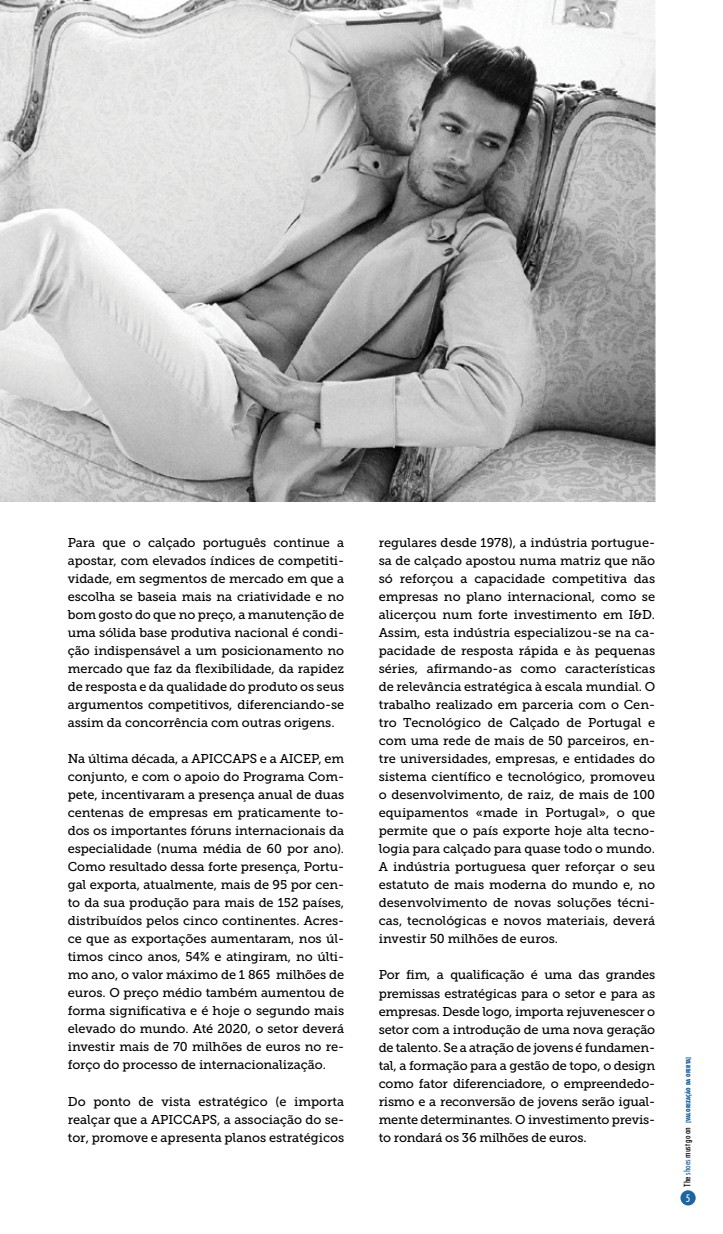
<style>
.page{position:relative;width:723px;height:1234px;background:#fff}
.page>*{position:absolute;margin:0;border:0;box-sizing:border-box;transform-origin:0 0}
.t1{font:12.75px/18px "Museo Slab 500";letter-spacing:-.005em;color:#000;text-align:justify}
.t2{font:500 condensed 10.5px "Futura BT";color:#fff}
.t3{font:900 condensed 6px "Futura BT";letter-spacing:.03em;color:#1b65a0}
.s1{font-weight:500;font-size:9px;color:#000}
.s2{font-weight:500;font-size:9px}
</style>
<div class="page">
<svg style="left:680px;top:1189px;width:16px;height:16px"></svg>
<img style="left:0;top:0;width:655px;height:501px">
<p class="t1" style="left:68px;top:533px;width:278px">Para que o calçado português continue a apostar, com elevados índices de competiti&shy;vidade, em segmentos de mercado em que a escolha se baseia mais na criatividade e no bom gosto do que no preço, a manutenção de uma sólida base produtiva nacional é condi&shy;ção indispensável a um posicionamento no mercado que faz da flexibilidade, da rapidez de resposta e da qualidade do produto os seus argumentos competitivos, diferenciando-se assim da concorrência com outras origens.</p>
<p class="t1" style="left:68px;top:749px;width:278px">Na última década, a APICCAPS e a AICEP, em conjunto, e com o apoio do Programa Com&shy;pete, incentivaram a presença anual de duas centenas de empresas em praticamente to&shy;dos os importantes fóruns internacionais da especialidade (numa média de 60 por ano).<br>Como resultado dessa forte presença, Portu&shy;gal exporta, atualmente, mais de 95 por cen&shy;to da sua produção para mais de 152 países, distribuídos pelos cinco continentes. Acres&shy;ce que as exportações aumentaram, nos úl&shy;timos cinco anos, 54% e atingiram, no últi&shy;mo ano, o valor máximo de 1 865 milhões de euros. O preço médio também aumentou de forma significativa e é hoje o segundo mais elevado do mundo. Até 2020, o setor deverá investir mais de 70 milhões de euros no re&shy;forço do processo de internacionalização.</p>
<p class="t1" style="left:68px;top:1091px;width:278px">Do ponto de vista estratégico (e importa realçar que a APICCAPS, a associação do se&shy;tor, promove e apresenta planos estratégicos</p>
<p class="t1" style="left:379px;top:533px;width:278px">regulares desde 1978), a indústria portugue&shy;sa de calçado apostou numa matriz que não só reforçou a capacidade competitiva das empresas no plano internacional, como se alicerçou num forte investimento em I&amp;D.<br>Assim, esta indústria especializou-se na ca&shy;pacidade de resposta rápida e às pequenas séries, afirmando-as como características de relevância estratégica à escala mundial. O trabalho realizado em parceria com o Cen&shy;tro Tecnológico de Calçado de Portugal e com uma rede de mais de 50 parceiros, en&shy;tre universidades, empresas, e entidades do sistema científico e tecnológico, promoveu o desenvolvimento, de raiz, de mais de 100 equipamentos «made in Portugal», o que permite que o país exporte hoje alta tecno&shy;logia para calçado para quase todo o mundo.<br>A indústria portuguesa quer reforçar o seu estatuto de mais moderna do mundo e, no desenvolvimento de novas soluções técni&shy;cas, tecnológicas e novos materiais, deverá investir 50 milhões de euros.</p>
<p class="t1" style="left:379px;top:965px;width:278px">Por fim, a qualificação é uma das grandes premissas estratégicas para o setor e para as empresas. Desde logo, importa rejuvenescer o setor com a introdução de uma nova geração de talento. Se a atração de jovens é fundamen&shy;tal, a formação para a gestão de topo, o design como fator diferenciadore, o empreendedo&shy;rismo e a reconversão de jovens serão igual&shy;mente determinantes. O investimento previs&shy;to rondará os 36 milhões de euros.</p>
<p class="t3" style="left:684px;top:1186px;width:132px;rotate:-90deg"><span class="s1">The</span> <span class="s2">shoes</span> <span class="s1">must go on</span> [VALORIZAÇÃO DA OFERTA]</p>
<p class="t2" style="left:686px;top:1191px;width:6px">5</p>
</div>
